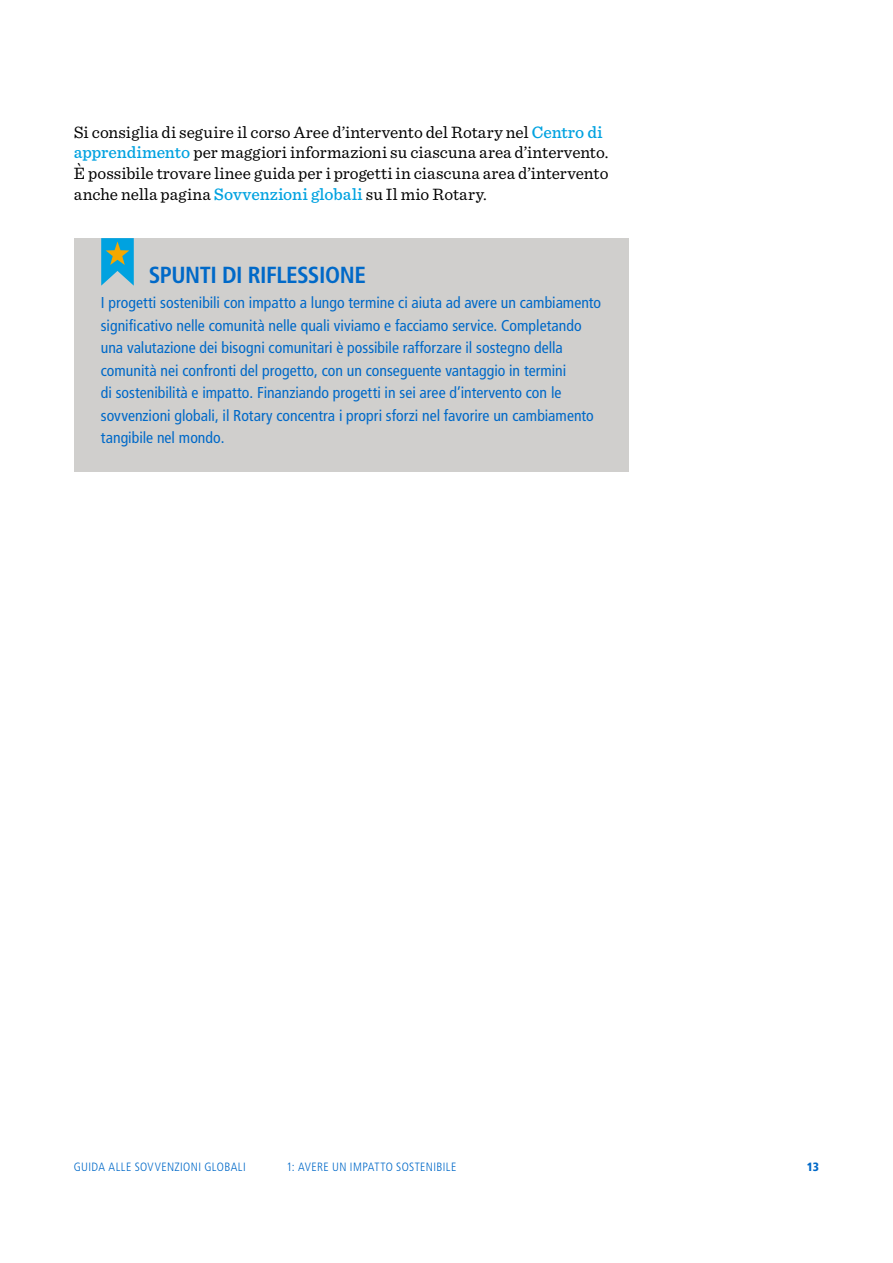
<style>
.page{position:relative;width:893px;height:1263px;background:#fff}
.page>*{position:absolute;margin:0;border:0;box-sizing:border-box;transform-origin:0 0}
.t1{font:700 condensed 23.25px "Frutiger LT Std";letter-spacing:-.02em;color:#0069c8}
.t2{font:17.25px/20.7px "Sentinel";letter-spacing:.005em;color:#000}
.t3{font:condensed 15.75px/22.5px "Frutiger LT Std";color:#0069c8}
.t4{font:300 condensed 12px "Frutiger LT Std";letter-spacing:.035em;color:#0069c8}
.t5{font:900 condensed 12px "Frutiger LT Std";color:#0069c8}
.s1{font-weight:500;color:#00a2e0}
</style>
<div class="page">
<div style="left:74px;top:238px;width:554px;height:234px;background:#d0cfcd"></div>
<svg style="left:101px;top:238px;width:33px;height:48px;background:#41aac1"></svg>
<p class="t2" style="left:74px;top:120px;width:536px">Si consiglia di seguire il corso Aree d’intervento del Rotary nel <span class="s1">Centro di apprendimento</span> per maggiori informazioni su ciascuna area d’intervento.<br>È possibile trovare linee guida per i progetti in ciascuna area d’intervento anche nella pagina <span class="s1">Sovvenzioni globali</span> su Il mio Rotary.</p>
<h1 class="t1" style="left:149px;top:261px;width:219px">SPUNTI DI RIFLESSIONE</h1>
<p class="t3" style="left:101px;top:292px;width:502px">I progetti sostenibili con impatto a lungo termine ci aiuta ad avere un cambiamento significativo nelle comunità nelle quali viviamo e facciamo service. Completando una valutazione dei bisogni comunitari è possibile rafforzare il sostegno della comunità nei confronti del progetto, con un conseguente vantaggio in termini<br>di sostenibilità e impatto. Finanziando progetti in sei aree d’intervento con le sovvenzioni globali, il Rotary concentra i propri sforzi nel favorire un cambiamento tangibile nel mondo.</p>
<p class="t4" style="left:74px;top:1160px;width:173px">GUIDA ALLE SOVVENZIONI GLOBALI</p>
<p class="t4" style="left:286px;top:1160px;width:171px">1: AVERE UN IMPATTO SOSTENIBILE</p>
<p class="t5" style="left:807px;top:1159px;width:14px">13</p>
</div>
